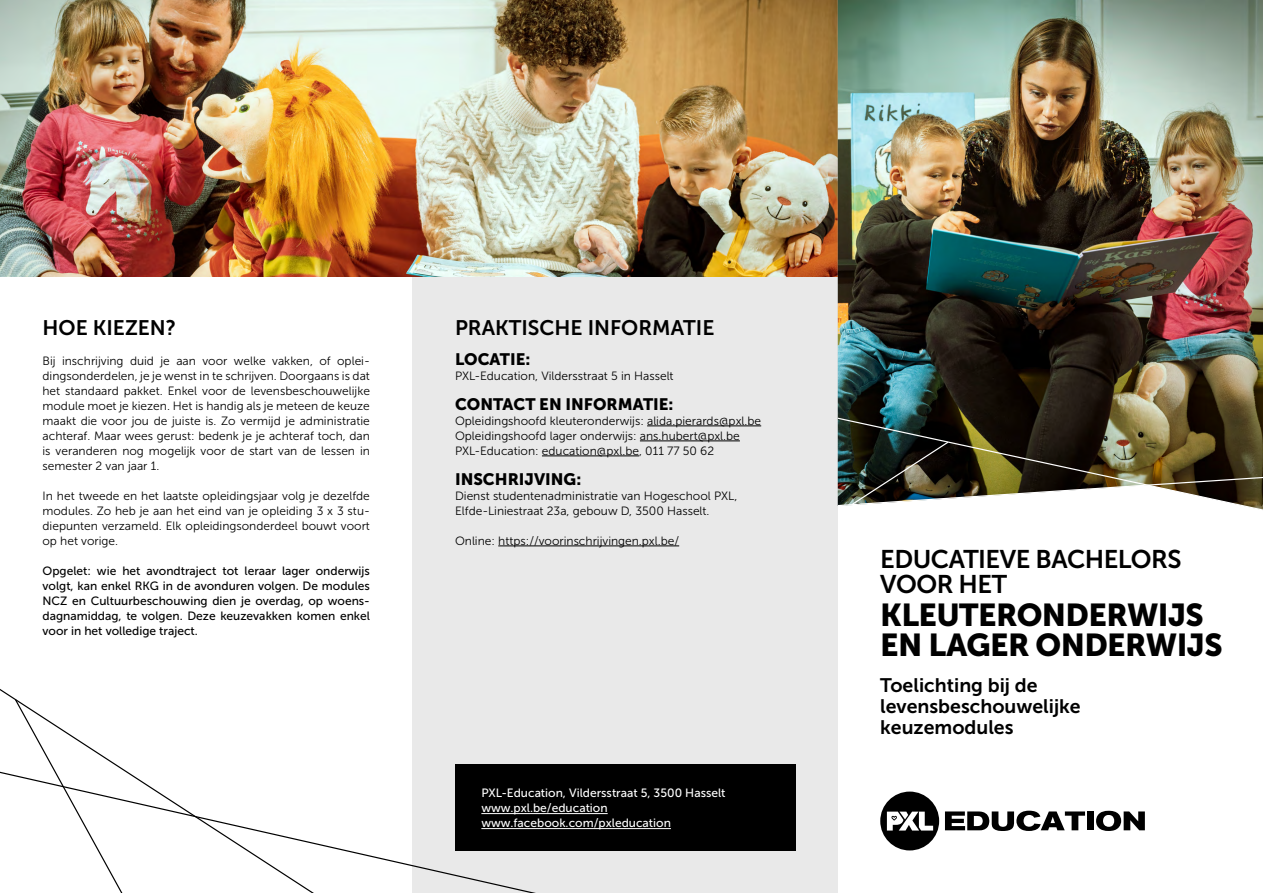
<style>
.page{position:relative;width:1263px;height:893px;background:#fff}
.page>*{position:absolute;margin:0;border:0;box-sizing:border-box;transform-origin:0 0}
.t1{font:31.5px/30px "Museo Sans 900";letter-spacing:-.02em;color:#000}
.t2{font:25.5px/25.5px "Museo Sans 700";letter-spacing:-.02em;color:#000}
.t3{font:21px "Museo Sans 700";color:#000}
.t4{font:19.5px/21px "Museo Sans 700";color:#000}
.t5{font:16.5px "Museo Sans 900";color:#000}
.t6{font:12px/15px "Museo Sans 300";color:#000}
.t7{font:12px/15px "Museo Sans 500";color:#000;text-align:justify}
.t8{font:12px/15px "Museo Sans 500";color:#fff}
</style>
<div class="page">
<div style="left:412px;top:255px;width:426px;height:638px;background:#e9e9e9"></div>
<img style="left:0;top:0;width:838px;height:276px">
<img style="left:838px;top:0;width:425px;height:417px">
<hr style="left:647px;top:426px;width:114px;height:1px;background:#000">
<hr style="left:640px;top:441px;width:100px;height:1px;background:#000">
<hr style="left:542px;top:456px;width:97px;height:1px;background:#000">
<hr style="left:498px;top:546px;width:181px;height:1px;background:#000">
<img style="left:837px;top:417px;width:426px;height:93px">
<svg style="left:945px;top:811px;width:140px;height:20px"></svg>
<div style="left:1087px;top:811px;width:7px;height:19px;background:#000"></div>
<svg style="left:1096px;top:811px;width:49px;height:20px"></svg>
<div style="left:880px;top:792px;width:59px;height:58px;background:#000;border-radius:50%"></div>
<svg style="left:887px;top:812px;width:46px;height:18px"></svg>
<svg style="left:0;top:771px;width:629px;height:122px"></svg>
<svg style="left:14px;top:698px;width:121px;height:195px"></svg>
<div style="left:455px;top:764px;width:340px;height:86px;background:#000"></div>
<hr style="left:481px;top:813px;width:127px;height:1px;background:#fff">
<hr style="left:481px;top:828px;width:190px;height:1px;background:#fff">
<h3 class="t3" style="left:43px;top:316px;width:135px">HOE KIEZEN?</h3>
<p class="t6" style="left:43px;top:353px;width:329px;text-align:justify">Bij inschrijving duid je aan voor welke vakken, of oplei&shy;dingsonderdelen, je je wenst in te schrijven. Doorgaans is dat het standaard pakket. Enkel voor de levensbeschouwelijke module moet je kiezen. Het is handig als je meteen de keuze maakt die voor jou de juiste is. Zo vermijd je administratie achteraf. Maar wees gerust: bedenk je je achteraf toch, dan is veranderen nog mogelijk voor de start van de lessen in semester 2 van jaar 1.</p>
<p class="t6" style="left:43px;top:488px;width:329px;text-align:justify">In het tweede en het laatste opleidingsjaar volg je dezelfde modules. Zo heb je aan het eind van je opleiding 3 x 3 stu&shy;diepunten verzameld. Elk opleidingsonderdeel bouwt voort op het vorige.</p>
<p class="t7" style="left:43px;top:563px;width:329px">Opgelet: wie het avondtraject tot leraar lager onderwijs volgt, kan enkel RKG in de avonduren volgen. De modules NCZ en Cultuurbeschouwing dien je overdag, op woens&shy;dagnamiddag, te volgen. Deze keuzevakken komen enkel voor in het volledige traject.</p>
<h3 class="t3" style="left:455px;top:316px;width:261px">PRAKTISCHE INFORMATIE</h3>
<h3 class="t5" style="left:455px;top:350px;width:77px">LOCATIE:</h3>
<p class="t6" style="left:455px;top:368px;width:220px">PXL-Education, Vildersstraat 5 in Hasselt</p>
<h3 class="t5" style="left:455px;top:395px;width:220px">CONTACT EN INFORMATIE:</h3>
<p class="t6" style="left:455px;top:413px;width:308px">Opleidingshoofd kleuteronderwijs: alida.pierards@pxl.be<br>Opleidingshoofd lager onderwijs: ans.hubert@pxl.be<br>PXL-Education: education@pxl.be, 011 77 50 62</p>
<h3 class="t5" style="left:455px;top:470px;width:128px">INSCHRIJVING:</h3>
<p class="t6" style="left:455px;top:488px;width:284px">Dienst studentenadministratie van Hogeschool PXL,<br>Elfde-Liniestraat 23a, gebouw D, 3500 Hasselt.</p>
<p class="t6" style="left:455px;top:533px;width:226px">Online: https://voorinschrijvingen.pxl.be/</p>
<p class="t8" style="left:481px;top:786px;width:246px">PXL-Education, Vildersstraat 5, 3500 Hasselt www.pxl.be/education www.facebook.com/pxleducation</p>
<h2 class="t2" style="left:880px;top:546px;width:303px">EDUCATIEVE BACHELORS<br>VOOR HET</h2>
<h1 class="t1" style="left:880px;top:600px;width:344px">KLEUTERONDERWIJS<br>EN LAGER ONDERWIJS</h1>
<h3 class="t4" style="left:880px;top:675px;width:202px">Toelichting bij de levensbeschouwelijke keuzemodules</h3>
</div>
